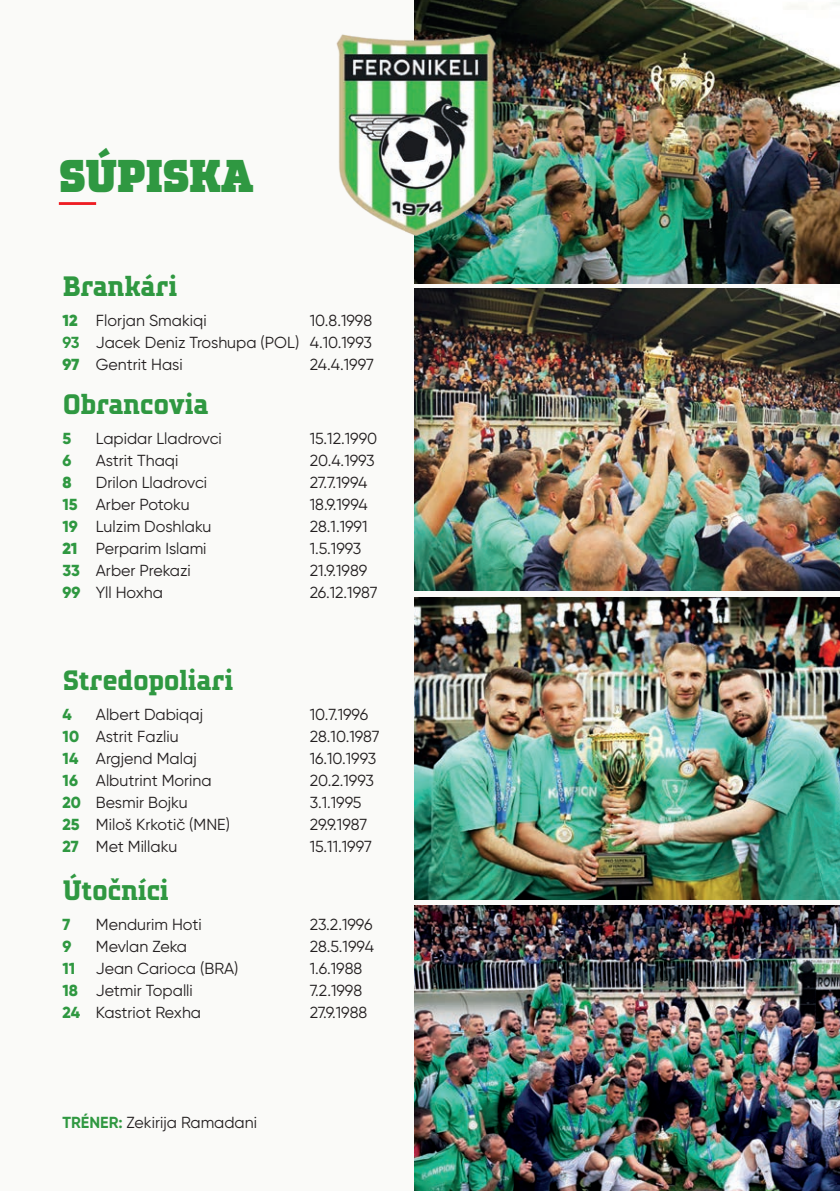
<style>
.page{position:relative;width:840px;height:1191px;background:#fff}
.page>*{position:absolute;margin:0;border:0;box-sizing:border-box;transform-origin:0 0}
.t1{font:900 45.8px "TT Polls";letter-spacing:-.035em;color:#2f9841}
.t2{font:700 28px "TT Polls";letter-spacing:-.03em;color:#2f9841}
.t3{font:16px/22px "Gilroy";color:#231f20;text-align:justify}
.t4{font:800 16px "Gilroy";color:#2f9841}
.t5{font:900 16px "Gilroy";color:#2f9841}
.s1{font-weight:900;color:#2f9841}
.s2{font-weight:700;color:#2f9841}
.s3{font-weight:800;color:#2f9841}
</style>
<div class="page">
<div style="left:0;top:0;width:839px;height:1191px;background:#fafaf8"></div>
<img style="left:414px;top:0;width:425px;height:283px">
<img style="left:414px;top:597px;width:425px;height:302px">
<img style="left:414px;top:288px;width:425px;height:303px">
<hr style="left:59px;top:202px;width:37px;height:3px;background:#ee1d23">
<img style="left:336px;top:31px;width:168px;height:205px">
<img style="left:414px;top:905px;width:425px;height:286px">
<h1 class="t1" style="left:58px;top:146px;width:196px">SÚPISKA</h1>
<h2 class="t2" style="left:62px;top:269px;width:116px">Brankári</h2>
<p class="t3" style="left:62px;top:309px;width:145px"><span class="s1">12</span> Florjan Smakiqi</p>
<p class="t3" style="left:62px;top:309px;width:311px;text-indent:247px">10.8.1998<br><span class="s2">93</span> Jacek Deniz Troshupa (POL) 4.10.1993<br><span class="s1">97</span> Gentrit Hasi</p>
<p class="t3" style="left:309px;top:353px;width:66px">24.4.1997</p>
<h2 class="t2" style="left:62px;top:387px;width:148px">Obrancovia</h2>
<p class="t4" style="left:62px;top:428px;width:10px">5</p>
<p class="t3" style="left:96px;top:427px;width:127px">Lapidar Lladrovci</p>
<p class="t3" style="left:309px;top:427px;width:69px">15.12.1990</p>
<p class="t4" style="left:62px;top:450px;width:10px">6</p>
<p class="t3" style="left:96px;top:449px;width:84px">Astrit Thaqi</p>
<p class="t3" style="left:309px;top:449px;width:66px">20.4.1993</p>
<p class="t5" style="left:62px;top:472px;width:11px">8</p>
<p class="t3" style="left:96px;top:471px;width:113px">Drilon Lladrovci</p>
<p class="t3" style="left:309px;top:471px;width:59px">27.7.1994</p>
<p class="t3" style="left:62px;top:493px;width:129px"><span class="s3">15</span> Arber Potoku</p>
<p class="t3" style="left:309px;top:493px;width:60px">18.9.1994</p>
<p class="t3" style="left:62px;top:515px;width:150px"><span class="s3">19</span> Lulzim Doshlaku</p>
<p class="t3" style="left:309px;top:515px;width:59px">28.1.1991</p>
<p class="t3" style="left:62px;top:537px;width:145px"><span class="s1">21</span> Perparim Islami</p>
<p class="t3" style="left:309px;top:537px;width:53px">1.5.1993</p>
<p class="t3" style="left:62px;top:559px;width:130px"><span class="s3">33</span> Arber Prekazi</p>
<p class="t3" style="left:309px;top:559px;width:59px">21.9.1989</p>
<p class="t3" style="left:62px;top:581px;width:102px"><span class="s3">99</span> Yll Hoxha</p>
<p class="t3" style="left:309px;top:581px;width:69px">26.12.1987</p>
<h2 class="t2" style="left:62px;top:663px;width:172px">Stredopoliari</h2>
<p class="t4" style="left:62px;top:704px;width:11px">4</p>
<p class="t3" style="left:96px;top:703px;width:109px">Albert Dabiqaj</p>
<p class="t3" style="left:309px;top:703px;width:60px">10.7.1996</p>
<p class="t3" style="left:62px;top:725px;width:118px"><span class="s3">10</span> Astrit Fazliu</p>
<p class="t3" style="left:309px;top:725px;width:71px">28.10.1987</p>
<p class="t3" style="left:62px;top:747px;width:136px"><span class="s3">14</span> Argjend Malaj</p>
<p class="t3" style="left:309px;top:747px;width:68px">16.10.1993</p>
<p class="t3" style="left:62px;top:769px;width:150px"><span class="s3">16</span> Albutrint Morina</p>
<p class="t3" style="left:309px;top:769px;width:66px">20.2.1993</p>
<p class="t3" style="left:62px;top:791px;width:126px"><span class="s3">20</span> Besmir Bojku</p>
<p class="t3" style="left:309px;top:791px;width:53px">3.1.1995</p>
<p class="t3" style="left:62px;top:813px;width:169px"><span class="s3">25</span> Miloš Krkotič (MNE)</p>
<p class="t3" style="left:309px;top:813px;width:59px">29.9.1987</p>
<p class="t3" style="left:62px;top:835px;width:116px"><span class="s3">27</span> Met Millaku</p>
<p class="t3" style="left:309px;top:835px;width:64px">15.11.1997</p>
<h2 class="t2" style="left:62px;top:873px;width:108px">Útočníci</h2>
<p class="t4" style="left:62px;top:914px;width:9px">7</p>
<p class="t3" style="left:96px;top:913px;width:107px">Mendurim Hoti</p>
<p class="t3" style="left:309px;top:913px;width:64px">23.2.1996</p>
<p class="t4" style="left:62px;top:936px;width:10px">9</p>
<p class="t3" style="left:96px;top:935px;width:93px">Mevlan Zeka</p>
<p class="t3" style="left:309px;top:935px;width:66px">28.5.1994</p>
<p class="t4" style="left:62px;top:958px;width:14px">11</p>
<p class="t3" style="left:96px;top:957px;width:144px">Jean Carioca (BRA)</p>
<p class="t3" style="left:309px;top:957px;width:54px">1.6.1988</p>
<p class="t3" style="left:62px;top:979px;width:132px"><span class="s3">18</span> Jetmir Topalli</p>
<p class="t3" style="left:309px;top:979px;width:54px">7.2.1998</p>
<p class="t3" style="left:62px;top:1001px;width:140px"><span class="s3">24</span> Kastriot Rexha</p>
<p class="t3" style="left:309px;top:1001px;width:59px">27.9.1988</p>
<p class="t3" style="left:62px;top:1111px;width:196px"><span class="s2">TRÉNER:</span> Zekirija Ramadani</p>
</div>
